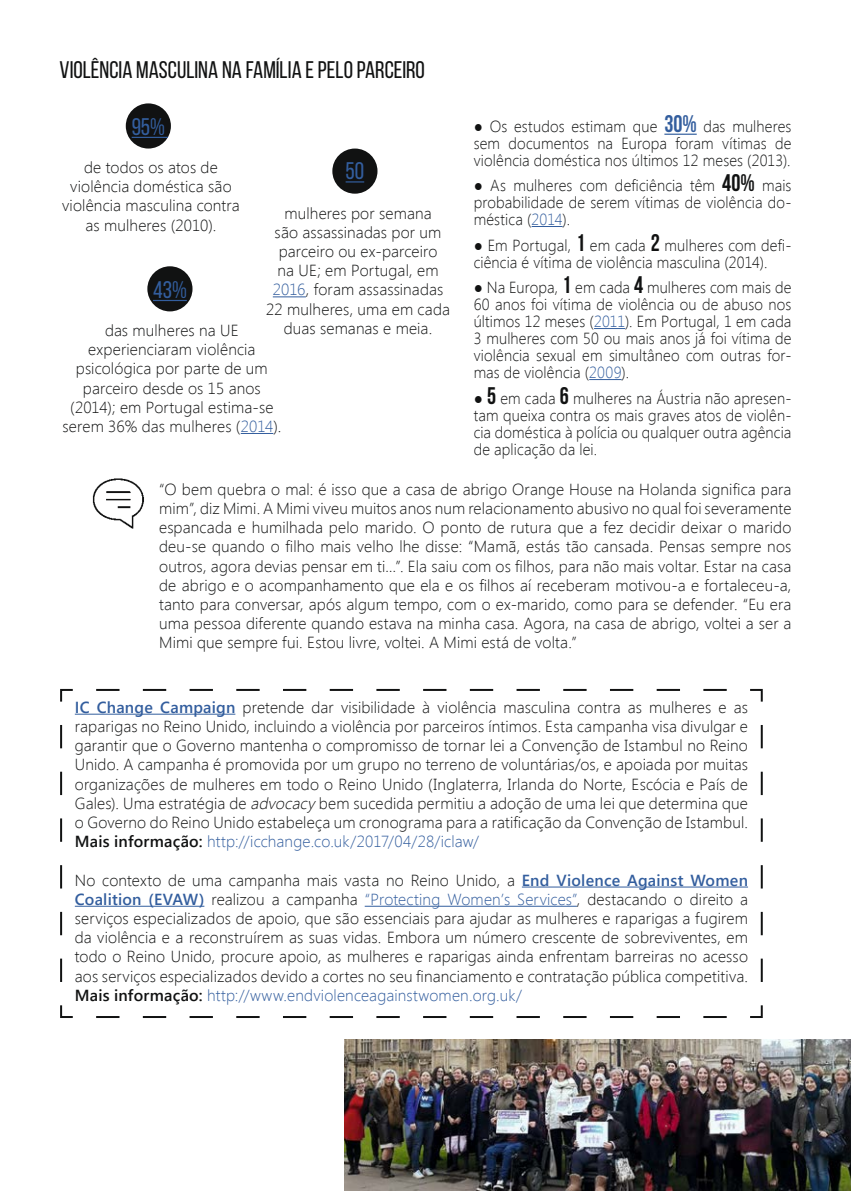
<style>
.page{position:relative;width:851px;height:1191px;background:#fff}
.page>*{position:absolute;margin:0;border:0;box-sizing:border-box;transform-origin:0 0}
.t1{font:24px "Bebas Neue";color:#111212}
.t2{font:24px "Bebas Neue";color:#335e9e}
.t3{font:300 16px/19.2px "Segoe UI";letter-spacing:.01em;color:#111212;text-align:justify}
.t4{font:300 16px/17px "Segoe UI";letter-spacing:.01em;color:#111212;text-align:justify;scale:.95 1}
.s1{color:#335e9e}
.s2{font-family:"Bebas Neue";font-weight:700;font-size:24px;color:#335e9e}
.s3{font-family:"Bebas Neue";font-weight:700;font-size:24px}
.s4{font-weight:600;color:#335e9e}
.s5{font-style:italic}
.s6{font-weight:600}
</style>
<div class="page">
<hr style="left:664px;top:134px;width:32px;height:1px;background:#335e9e">
<hr style="left:531px;top:226px;width:31px;height:1px;background:#335e9e">
<hr style="left:594px;top:328px;width:31px;height:1px;background:#335e9e">
<hr style="left:589px;top:379px;width:32px;height:1px;background:#335e9e">
<img style="left:92px;top:478px;width:52px;height:51px">
<div style="left:127px;top:104px;width:43px;height:43px;background:#111212;border-radius:50%"></div>
<div style="left:126px;top:103px;width:45px;height:45px;border:2px solid #111212;border-radius:50%"></div>
<div style="left:333px;top:149px;width:43px;height:44px;background:#111212;border-radius:50%"></div>
<div style="left:332px;top:148px;width:45px;height:46px;border:2px solid #111212;border-radius:50%"></div>
<hr style="left:273px;top:296px;width:33px;height:1px;background:#335e9e">
<div style="left:148px;top:267px;width:43px;height:43px;background:#111212;border-radius:50%"></div>
<div style="left:147px;top:266px;width:45px;height:45px;border:2px solid #111212;border-radius:50%"></div>
<hr style="left:241px;top:433px;width:32px;height:1px;background:#335e9e">
<img style="left:344px;top:1039px;width:506px;height:152px">
<svg style="left:345px;top:181px;width:19px;height:1px"></svg>
<hr style="left:132px;top:137px;width:36px;height:1px;background:#335e9e">
<hr style="left:153px;top:300px;width:34px;height:1px;background:#335e9e">
<svg style="left:60px;top:688px;width:703px;height:330px"></svg>
<h1 class="t1" style="left:60px;top:56px;width:366px">VIOLÊNCIA MASCULINA NA FAMÍLIA E PELO PARCEIRO</h1>
<h1 class="t2" style="left:132px;top:113px;width:35px">95%</h1>
<p class="t3" style="left:62px;top:157px;width:179px;text-align:center">de todos os atos de violência doméstica são violência masculina contra as mulheres (2010).</p>
<h1 class="t2" style="left:153px;top:276px;width:35px">43%</h1>
<h1 class="t2" style="left:345px;top:158px;width:20px">50</h1>
<p class="t3" style="left:266px;top:203px;width:185px;text-align:center">mulheres por semana<br>são assassinadas por um parceiro ou ex-parceiro<br>na UE; em Portugal, em<br><span class="s1">2016</span>, foram assassinadas<br>22 mulheres, uma em cada</p>
<p class="t3" style="left:105px;top:320px;width:135px">das mulheres na UE</p>
<p class="t3" style="left:284px;top:318px;width:150px">duas semanas e meia.</p>
<p class="t3" style="left:63px;top:339px;width:220px;text-align:center">experienciaram violência psicológica por parte de um parceiro desde os 15 anos (2014); em Portugal estima-se serem 36% das mulheres (<span class="s1">2014</span>).</p>
<p class="t4" style="left:473px;top:117px;width:336px">● Os estudos estimam que <span class="s2">30%</span> das mulheres sem documentos na Europa foram vítimas de violência doméstica nos últimos 12 meses (2013).</p>
<p class="t4" style="left:473px;top:176px;width:336px">● As mulheres com deficiência têm <span class="s3">40%</span> mais probabilidade de serem vítimas de violência do&shy;méstica (<span class="s1">2014</span>).</p>
<p class="t4" style="left:473px;top:236px;width:336px">● Em Portugal, <span class="s3">1</span> em cada <span class="s3">2</span> mulheres com defi&shy;ciência é vítima de violência masculina (2014).</p>
<p class="t4" style="left:473px;top:278px;width:336px">● Na Europa, <span class="s3">1</span> em cada <span class="s3">4</span> mulheres com mais de 60 anos foi vítima de violência ou de abuso nos últimos 12 meses (<span class="s1">2011</span>). Em Portugal, 1 em cada 3 mulheres com 50 ou mais anos já foi vítima de violência sexual em simultâneo com outras for&shy;mas de violência (<span class="s1">2009</span>).</p>
<p class="t4" style="left:473px;top:389px;width:336px">● <span class="s3">5</span> em cada <span class="s3">6</span> mulheres na Áustria não apresen&shy;tam queixa contra os mais graves atos de violên&shy;cia doméstica à polícia ou qualquer outra agência de aplicação da lei.</p>
<p class="t3" style="left:159px;top:479px;width:633px">“O bem quebra o mal: é isso que a casa de abrigo Orange House na Holanda significa para mim”, diz Mimi. A Mimi viveu muitos anos num relacionamento abusivo no qual foi severamente espancada e humilhada pelo marido. O ponto de rutura que a fez decidir deixar o marido deu-se quando o filho mais velho lhe disse: “Mamã, estás tão cansada. Pensas sempre nos outros, agora devias pensar em ti…”. Ela saiu com os filhos, para não mais voltar. Estar na casa de abrigo e o acompanhamento que ela e os filhos aí receberam motivou-a e fortaleceu-a, tanto para conversar, após algum tempo, com o ex-marido, como para se defender. “Eu era uma pessoa diferente quando estava na minha casa. Agora, na casa de abrigo, voltei a ser a Mimi que sempre fui. Estou livre, voltei. A Mimi está de volta.”</p>
<p class="t3" style="left:75px;top:697px;width:674px"><span class="s4">IC Change Campaign</span> pretende dar visibilidade à violência masculina contra as mulheres e as raparigas no Reino Unido, incluindo a violência por parceiros íntimos. Esta campanha visa divulgar e garantir que o Governo mantenha o compromisso de tornar lei a Convenção de Istambul no Reino Unido. A campanha é promovida por um grupo no terreno de voluntárias/os, e apoiada por muitas organizações de mulheres em todo o Reino Unido (Inglaterra, Irlanda do Norte, Escócia e País de Gales). Uma estratégia de <span class="s5">advocacy</span> bem sucedida permitiu a adoção de uma lei que determina que o Governo do Reino Unido estabeleça um cronograma para a ratificação da Convenção de Istambul.<br><span class="s6">Mais informação:</span> <span class="s1">http://icchange.co.uk/2017/04/28/iclaw/</span></p>
<p class="t3" style="left:75px;top:870px;width:674px">No contexto de uma campanha mais vasta no Reino Unido, a <span class="s4">End Violence Against Women Coalition (EVAW)</span> realizou a campanha <span class="s1">“Protecting Women’s Services”</span>, destacando o direito a serviços especializados de apoio, que são essenciais para ajudar as mulheres e raparigas a fugirem da violência e a reconstruírem as suas vidas. Embora um número crescente de sobreviventes, em todo o Reino Unido, procure apoio, as mulheres e raparigas ainda enfrentam barreiras no acesso aos serviços especializados devido a cortes no seu financiamento e contratação pública competitiva.<br><span class="s6">Mais informação:</span> <span class="s1">http://www.endviolenceagainstwomen.org.uk/</span></p>
</div>
